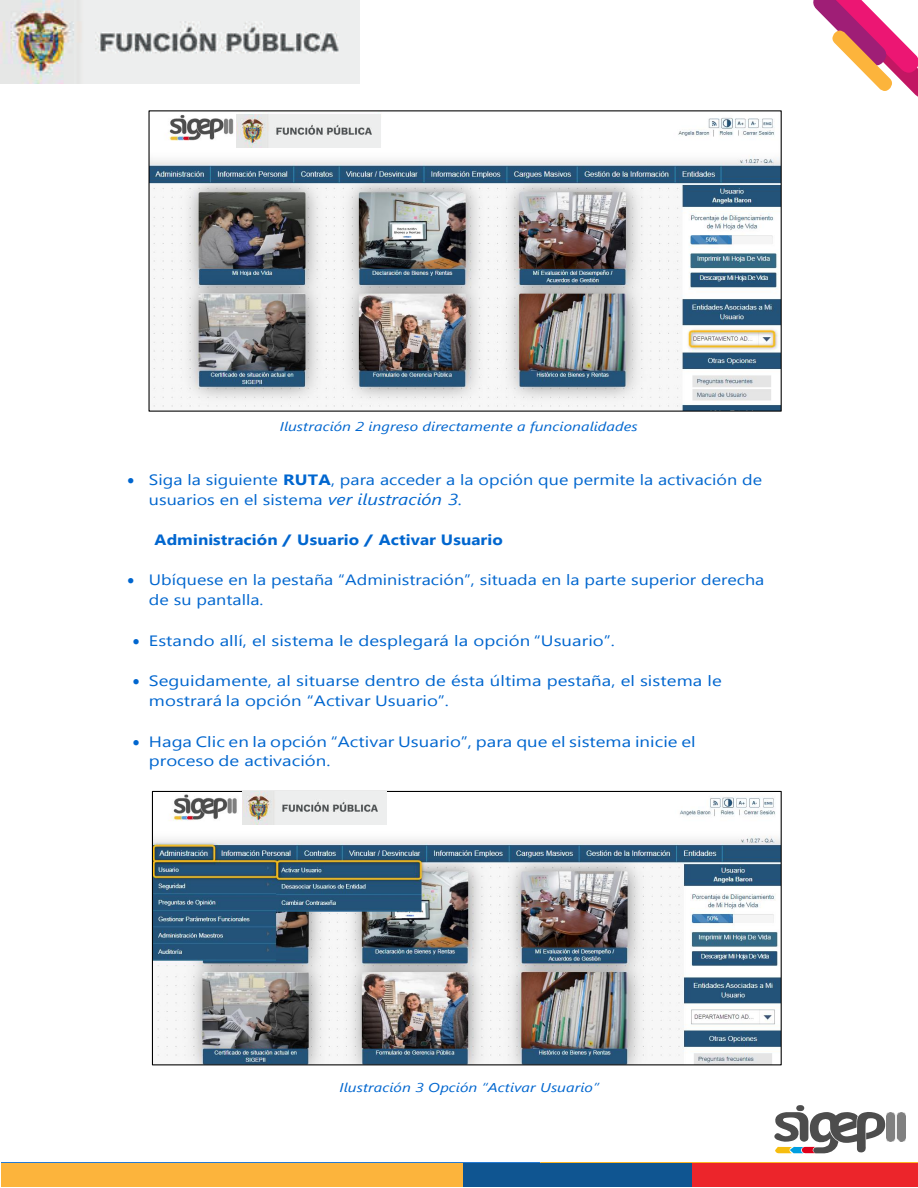
<style>
.page{position:relative;width:918px;height:1188px;background:#fff}
.page>*{position:absolute;margin:0;border:0;box-sizing:border-box;transform-origin:0 0}
.t1{font:15px/19.8px "Segoe UI";color:#0066cf;scale:1.24 1}
.t2{font:15px/20.1px "Segoe UI";color:#0066cf;scale:1.2 1}
.t3{font:700 15px "Segoe UI";color:#0066cf;scale:1.14 1}
.t4{font:italic 12.75px "Segoe UI";letter-spacing:.005em;color:#0066cf;scale:1.23 1}
.s1{font-weight:700}
.s2{font-style:italic;font-size:15.9px}
</style>
<div class="page">
<img style="left:1px;top:1162px;width:917px;height:25px">
<img style="left:886px;top:1112px;width:19px;height:30px">
<svg style="left:774px;top:1105px;width:111px;height:48px"></svg>
<img style="left:151px;top:113px;width:629px;height:297px">
<img style="left:154px;top:793px;width:626px;height:270px">
<div style="left:152px;top:791px;width:630px;height:274px;border:1px solid #000"></div>
<div style="left:2px;top:1164px;width:461px;height:23px;background:#fcb43c"></div>
<div style="left:463px;top:1164px;width:230px;height:23px;background:#0f5591"></div>
<div style="left:693px;top:1164px;width:225px;height:23px;background:#ec252b"></div>
<img style="left:0;top:1px;width:360px;height:83px">
<img style="left:237px;top:115px;width:143px;height:33px">
<img style="left:243px;top:792px;width:143px;height:33px">
<svg style="left:813px;top:1px;width:105px;height:96px"></svg>
<p class="t4" style="left:280px;top:418px;width:293px">Ilustración 2 ingreso directamente a funcionalidades</p>
<p class="t2" style="left:149px;top:469px;width:513px;text-indent:-21px">• Siga la siguiente <span class="s1">RUTA</span>, para acceder a la opción que permite la activación de usuarios en el sistema <span class="s2">ver ilustración 3.</span></p>
<p class="t3" style="left:155px;top:529px;width:307px">Administración / Usuario / Activar Usuario</p>
<p class="t2" style="left:149px;top:570px;width:514px;text-indent:-21px">• Ubíquese en la pestaña “Administración”, situada en la parte superior derecha de su pantalla.</p>
<p class="t1" style="left:133px;top:630px;width:390px">• Estando allí, el sistema le desplegará la opción “Usuario”.</p>
<p class="t1" style="left:149px;top:670px;width:463px;text-indent:-16px">• Seguidamente, al situarse dentro de ésta última pestaña, el sistema le mostrará la opción “Activar Usuario”.</p>
<p class="t1" style="left:149px;top:731px;width:442px;text-indent:-16px">• Haga Clic en la opción “Activar Usuario”, para que el sistema inicie el proceso de activación.</p>
<p class="t4" style="left:340px;top:1079px;width:212px">Ilustración 3 Opción “Activar Usuario”</p>
</div>
